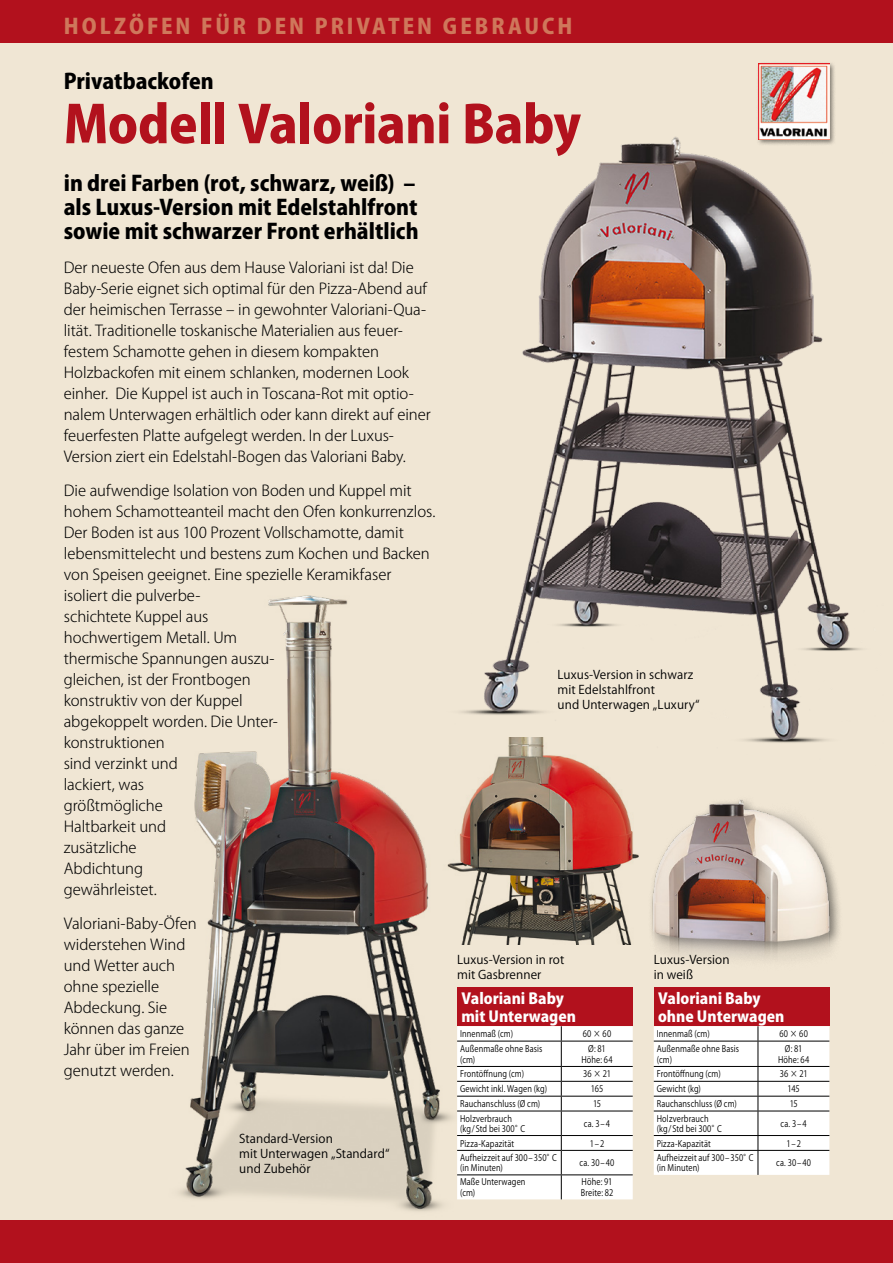
<style>
.page{position:relative;width:893px;height:1263px;background:#fff}
.page>*{position:absolute;margin:0;border:0;box-sizing:border-box;transform-origin:0 0}
.t1{font:800 51px "Koz Go Pro";letter-spacing:-.01em;color:#b2111d}
.t2{font:800 21px/24px "Koz Go Pro";color:#000}
.t3{font:800 21px "Koz Go Pro";letter-spacing:.14em;color:#cf775b}
.t4{font:300 15px/21px "Koz Go Pro";letter-spacing:-.005em;color:#000}
.t5{font:800 15px/18px "Koz Go Pro";color:#fff}
.t6{font:12px/15px "Koz Go Pro";letter-spacing:.01em;color:#000}
.t7{font:9px/10.5px "Koz Go Pro";letter-spacing:.015em;color:#000;scale:.85 1}
</style>
<div class="page">
<div style="left:0;top:43px;width:893px;height:1177px;background:#f0e6d4"></div>
<div style="left:0;top:0;width:893px;height:43px;background:#b2111d"></div>
<div style="left:0;top:1220px;width:893px;height:43px;background:#b2111d"></div>
<img style="left:180px;top:595px;width:355px;height:616px">
<div style="left:457px;top:988px;width:176px;height:38px;background:#b2111d"></div>
<svg style="left:457px;top:1026px;width:176px;height:173px;background:#f1f1f1"></svg>
<img style="left:436px;top:137px;width:426px;height:633px">
<img style="left:656px;top:799px;width:182px;height:161px">
<div style="left:756px;top:61px;width:80px;height:86px;background:#000;opacity:.5"></div>
<img style="left:759px;top:64px;width:70px;height:76px">
<div style="left:654px;top:988px;width:175px;height:38px;background:#b2111d"></div>
<svg style="left:654px;top:1026px;width:175px;height:149px;background:#f1f1f1"></svg>
<img style="left:438px;top:738px;width:221px;height:206px">
<h2 class="t3" style="left:64px;top:13px;width:510px">HOLZÖFEN FÜR DEN PRIVATEN GEBRAUCH</h2>
<h2 class="t2" style="left:64px;top:71px;width:152px">Privatbackofen</h2>
<h1 class="t1" style="left:64px;top:91px;width:519px">Modell Valoriani Baby</h1>
<h2 class="t2" style="left:64px;top:173px;width:356px">in drei Farben (rot, schwarz, weiß) – als Luxus-Version mit Edelstahlfront sowie mit schwarzer Front erhältlich</h2>
<p class="t4" style="left:64px;top:257px;width:368px">Der neueste Ofen aus dem Hause Valoriani ist da! Die Baby-Serie eignet sich optimal für den Pizza-Abend auf der heimischen Terrasse – in gewohnter Valoriani-Qua&shy;lität. Traditionelle toskanische Materialien aus feuer&shy;festem Schamotte gehen in diesem kompakten Holzbackofen mit einem schlanken, modernen Look einher. Die Kuppel ist auch in Toscana-Rot mit optio&shy;nalem Unterwagen erhältlich oder kann direkt auf einer feuerfesten Platte aufgelegt werden. In der Luxus-Version ziert ein Edelstahl-Bogen das Valoriani Baby.</p>
<p class="t4" style="left:64px;top:480px;width:373px">Die aufwendige Isolation von Boden und Kuppel mit hohem Schamotteanteil macht den Ofen konkurrenzlos.<br>Der Boden ist aus 100 Prozent Vollschamotte, damit lebensmittelecht und bestens zum Kochen und Backen von Speisen geeignet. Eine spezielle Keramikfaser isoliert die pulverbe-<br>schichtete Kuppel aus<br>hochwertigem Metall. Um<br>thermische Spannungen auszu-<br>gleichen, ist der Frontbogen<br>konstruktiv von der Kuppel<br>abgekoppelt worden. Die Unter-<br>konstruktionen<br>sind verzinkt und<br>lackiert, was<br>größtmögliche<br>Haltbarkeit und<br>zusätzliche<br>Abdichtung<br>gewährleistet.</p>
<p class="t4" style="left:64px;top:913px;width:134px">Valoriani-Baby-Öfen widerstehen Wind und Wetter auch ohne spezielle<br>Abdeckung. Sie können das ganze<br>Jahr über im Freien genutzt werden.</p>
<p class="t6" style="left:239px;top:1131px;width:152px">Standard-Version<br>mit Unterwagen „Standard“ und Zubehör</p>
<p class="t6" style="left:558px;top:667px;width:144px">Luxus-Version in schwarz mit Edelstahlfront<br>und Unterwagen „Luxury“</p>
<p class="t6" style="left:457px;top:953px;width:109px">Luxus-Version in rot mit Gasbrenner</p>
<p class="t6" style="left:654px;top:953px;width:77px">Luxus-Version in weiß</p>
<p class="t5" style="left:461px;top:990px;width:116px">Valoriani Baby mit Unterwagen</p>
<p class="t7" style="left:460px;top:1029px;width:64px">Innenmaß (cm)</p>
<p class="t7" style="left:583px;top:1029px;width:35px">60 × 60</p>
<p class="t7" style="left:460px;top:1044px;width:98px">Außenmaße ohne Basis (cm)</p>
<p class="t7" style="left:581px;top:1044px;width:38px;text-align:center">Ø: 81<br>Höhe: 64</p>
<p class="t7" style="left:460px;top:1069px;width:77px">Frontöffnung (cm)</p>
<p class="t7" style="left:583px;top:1069px;width:34px">36 × 21</p>
<p class="t7" style="left:460px;top:1084px;width:104px">Gewicht inkl. Wagen (kg)</p>
<p class="t7" style="left:591px;top:1084px;width:16px">165</p>
<p class="t7" style="left:460px;top:1099px;width:96px">Rauchanschluss (Ø cm)</p>
<p class="t7" style="left:593px;top:1099px;width:11px">15</p>
<p class="t7" style="left:460px;top:1113px;width:78px">Holzverbrauch (kg/Std bei 300°C</p>
<p class="t7" style="left:584px;top:1118px;width:32px">ca. 3–4</p>
<p class="t7" style="left:460px;top:1138px;width:65px">Pizza-Kapazität</p>
<p class="t7" style="left:590px;top:1138px;width:19px">1–2</p>
<p class="t7" style="left:460px;top:1153px;width:115px">Aufheizzeit auf 300–350°C (in Minuten)</p>
<p class="t7" style="left:580px;top:1158px;width:43px">ca. 30–40</p>
<p class="t7" style="left:460px;top:1177px;width:78px">Maße Unterwagen (cm)</p>
<p class="t7" style="left:581px;top:1177px;width:40px">Höhe: 91<br>Breite: 82</p>
<p class="t5" style="left:658px;top:990px;width:128px">Valoriani Baby ohne Unterwagen</p>
<p class="t7" style="left:657px;top:1029px;width:64px">Innenmaß (cm)</p>
<p class="t7" style="left:779px;top:1029px;width:35px">60 × 60</p>
<p class="t7" style="left:657px;top:1044px;width:98px">Außenmaße ohne Basis (cm)</p>
<p class="t7" style="left:778px;top:1044px;width:38px;text-align:center">Ø: 81<br>Höhe: 64</p>
<p class="t7" style="left:657px;top:1069px;width:77px">Frontöffnung (cm)</p>
<p class="t7" style="left:780px;top:1069px;width:34px">36 × 21</p>
<p class="t7" style="left:657px;top:1084px;width:54px">Gewicht (kg)</p>
<p class="t7" style="left:788px;top:1084px;width:16px">145</p>
<p class="t7" style="left:657px;top:1099px;width:96px">Rauchanschluss (Ø cm)</p>
<p class="t7" style="left:790px;top:1099px;width:11px">15</p>
<p class="t7" style="left:657px;top:1113px;width:78px">Holzverbrauch (kg/Std bei 300°C</p>
<p class="t7" style="left:781px;top:1118px;width:32px">ca. 3–4</p>
<p class="t7" style="left:657px;top:1138px;width:65px">Pizza-Kapazität</p>
<p class="t7" style="left:786px;top:1138px;width:19px">1–2</p>
<p class="t7" style="left:657px;top:1153px;width:115px">Aufheizzeit auf 300–350°C (in Minuten)</p>
<p class="t7" style="left:776px;top:1158px;width:43px">ca. 30–40</p>
</div>
